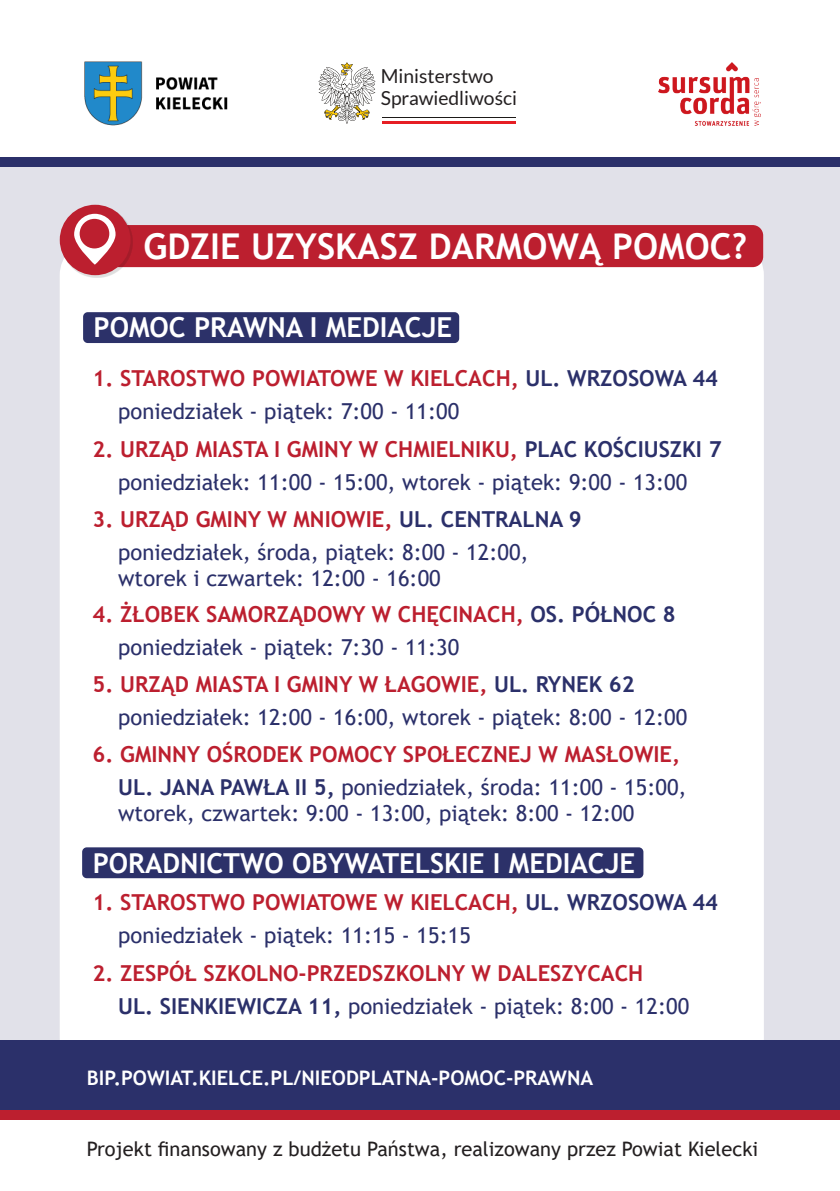
<style>
.page{position:relative;width:840px;height:1191px;background:#fff}
.page>*{position:absolute;margin:0;border:0;box-sizing:border-box;transform-origin:0 0}
.t1{font:700 35.6px "Trebuchet MS";color:#fff}
.t2{font:700 27.6px "Trebuchet MS";color:#fff}
.t3{font:22px/26px "Trebuchet MS";color:#2b306a}
.t4{font:700 22px "Trebuchet MS";color:#bc1f2f}
.t5{font:700 20.2px "Trebuchet MS";color:#fff}
.t6{font:20px "Trebuchet MS";color:#231f20}
.t7{font:19.2px/21.6px "Lato";color:#231f20}
.s1{color:#2b306a}
.s2{font-weight:700}
</style>
<div class="page">
<div style="left:0;top:166px;width:839px;height:874px;background:#e1e1e9"></div>
<div style="left:60px;top:240px;width:703px;height:833px;background:#fff;border-radius:35px"></div>
<div style="left:108px;top:225px;width:654px;height:42px;background:#bc1f2f;border-radius:11px"></div>
<img style="left:62px;top:207px;width:71px;height:70px">
<div style="left:60px;top:205px;width:70px;height:70px;background:#bc1f2f;border-radius:50%"></div>
<div style="left:83px;top:312px;width:376px;height:31px;background:#2c3169;border-radius:5px"></div>
<div style="left:82px;top:847px;width:561px;height:31px;background:#2c3169;border-radius:5px"></div>
<svg style="left:74px;top:214px;width:41px;height:51px"></svg>
<div style="left:80px;top:219px;width:29px;height:29px;background:#bc1f2f;border-radius:50%"></div>
<div style="left:0;top:1040px;width:839px;height:74px;background:#2b306a"></div>
<div style="left:0;top:1110px;width:839px;height:9px;background:#bc1f2f"></div>
<div style="left:0;top:157px;width:839px;height:9px;background:#2b306a"></div>
<img style="left:658px;top:62px;width:101px;height:63px">
<hr style="left:382px;top:121px;width:133px;height:3px;background:#e61e24">
<hr style="left:382px;top:117px;width:133px;height:1px;background:#1d1a18">
<svg style="left:318px;top:62px;width:57px;height:62px"></svg>
<img style="left:84px;top:61px;width:144px;height:65px">
<p class="t7" style="left:380px;top:67px;width:138px">Ministerstwo<br>Sprawiedliwości</p>
<h1 class="t1" style="left:143px;top:232px;width:604px">GDZIE UZYSKASZ DARMOWĄ POMOC?</h1>
<p class="t2" style="left:93px;top:316px;width:360px">POMOC PRAWNA I MEDIACJE</p>
<p class="t4" style="left:93px;top:370px;width:626px">1. STAROSTWO POWIATOWE W KIELCACH, <span class="s1">UL. WRZOSOWA 44</span></p>
<p class="t3" style="left:118px;top:400px;width:342px">poniedziałek - piątek: 7:00 - 11:00</p>
<p class="t4" style="left:93px;top:441px;width:630px">2. URZĄD MIASTA I GMINY W CHMIELNIKU, <span class="s1">PLAC KOŚCIUSZKI 7</span></p>
<p class="t3" style="left:118px;top:471px;width:570px">poniedziałek: 11:00 - 15:00, wtorek - piątek: 9:00 - 13:00</p>
<p class="t4" style="left:93px;top:511px;width:490px">3. URZĄD GMINY W MNIOWIE, <span class="s1">UL. CENTRALNA 9</span></p>
<p class="t3" style="left:118px;top:541px;width:411px">poniedziałek, środa, piątek: 8:00 - 12:00, wtorek i czwartek: 12:00 - 16:00</p>
<p class="t4" style="left:93px;top:606px;width:584px">4. ŻŁOBEK SAMORZĄDOWY W CHĘCINACH, <span class="s1">OS. PÓŁNOC 8</span></p>
<p class="t3" style="left:118px;top:636px;width:342px">poniedziałek - piątek: 7:30 - 11:30</p>
<p class="t4" style="left:93px;top:676px;width:543px">5. URZĄD MIASTA I GMINY W ŁAGOWIE, <span class="s1">UL. RYNEK 62</span></p>
<p class="t3" style="left:118px;top:706px;width:570px">poniedziałek: 12:00 - 16:00, wtorek - piątek: 8:00 - 12:00</p>
<p class="t4" style="left:93px;top:746px;width:588px">6. GMINNY OŚRODEK POMOCY SPOŁECZNEJ W MASŁOWIE,</p>
<p class="t3" style="left:118px;top:776px;width:569px"><span class="s2">UL. JANA PAWŁA II 5,</span> poniedziałek, środa: 11:00 - 15:00, wtorek, czwartek: 9:00 - 13:00, piątek: 8:00 - 12:00</p>
<p class="t2" style="left:93px;top:852px;width:543px">PORADNICTWO OBYWATELSKIE I MEDIACJE</p>
<p class="t4" style="left:93px;top:894px;width:626px">1. STAROSTWO POWIATOWE W KIELCACH, <span class="s1">UL. WRZOSOWA 44</span></p>
<p class="t3" style="left:118px;top:924px;width:354px">poniedziałek - piątek: 11:15 - 15:15</p>
<p class="t4" style="left:93px;top:964px;width:552px">2. ZESPÓŁ SZKOLNO-PRZEDSZKOLNY W DALESZYCACH</p>
<p class="t3" style="left:118px;top:995px;width:572px"><span class="s2">UL. SIENKIEWICZA 11,</span> poniedziałek - piątek: 8:00 - 12:00</p>
<p class="t5" style="left:87px;top:1070px;width:507px">BIP.POWIAT.KIELCE.PL/NIEODPLATNA-POMOC-PRAWNA</p>
<p class="t6" style="left:87px;top:1140px;width:672px">Projekt finansowany z budżetu Państwa, realizowany przez Powiat Kielecki</p>
</div>
